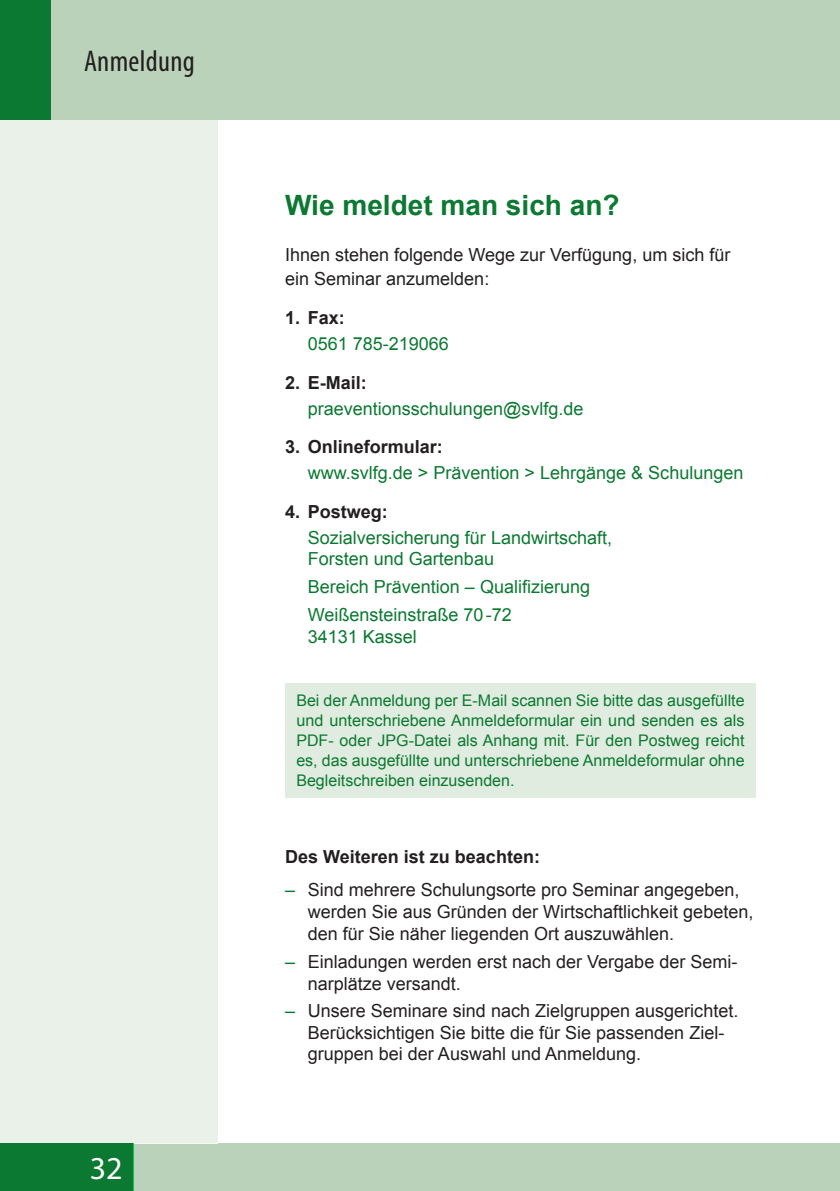
<style>
.page{position:relative;width:840px;height:1191px;background:#fff}
.page>*{position:absolute;margin:0;border:0;box-sizing:border-box;transform-origin:0 0}
.t1{font:32px "Myriad Pro";color:#fff}
.Kopfzeile-Titel__rec{font:condensed 30px "Myriad Pro";letter-spacing:.01em;color:#231f20}
.Überschrift_1{font:700 28px "Arial";color:#0b7931}
.FT{font:18px/22px "Arial";color:#231f20}
.t2{font:18px/26px "Arial";color:#0b7931}
.FT-2{font:700 18px "Arial";color:#231f20}
.FT-3{font:16px/20px "Arial";color:#0b7931;text-align:justify}
.s1{font-weight:700;color:#231f20}
.s2{color:#0b7931}
</style>
<div class="page">
<div style="left:0;top:119px;width:217px;height:1024px;background:#eaf1e9"></div>
<div style="left:51px;top:0;width:788px;height:119px;background:#b9d2b9"></div>
<div style="left:0;top:0;width:51px;height:119px;background:#0b7931"></div>
<div style="left:0;top:1143px;width:134px;height:48px;background:#0b7931"></div>
<div style="left:134px;top:1143px;width:705px;height:48px;background:#b9d2b9"></div>
<hr style="left:839px;top:0;width:1px;height:119px;background:#b9d2b9">
<div style="left:285px;top:683px;width:470px;height:114px;background:#e1ece0"></div>
<p class="Kopfzeile-Titel__rec" style="left:84px;top:43px;width:112px">Anmeldung</p>
<h1 class="t1" style="left:90px;top:1150px;width:34px">32</h1>
<p class="Überschrift_1" style="left:285px;top:186px;width:336px">Wie meldet man sich an?</p>
<p class="FT" style="left:285px;top:243px;width:446px;line-height:24px">Ihnen stehen folgende Wege zur Verfügung, um sich für ein Seminar anzumelden:</p>
<p class="t2" style="left:307px;top:305px;width:143px;text-indent:-23px"><span class="s1">1. Fax:<br></span>0561 785-219066</p>
<p class="t2" style="left:307px;top:369px;width:277px;text-indent:-23px"><span class="s1">2. E-Mail: </span>praeventionsschulungen@svlfg.de</p>
<p class="t2" style="left:307px;top:434px;width:437px;text-indent:-23px"><span class="s1">3. Onlineformular:<br></span>www.svlfg.de &gt; Prävention &gt; Lehrgänge &amp; Schulungen</p>
<p class="t2" style="left:307px;top:498px;width:306px;text-indent:-23px"><span class="s1">4. Postweg:<br></span>Sozialversicherung für Landwirtschaft,</p>
<p class="t2" style="left:307px;top:545px;width:284px;line-height:28px">Forsten und Gartenbau<br>Bereich Prävention – Qualifizierung<br>Weißensteinstraße 70-72</p>
<p class="t2" style="left:307px;top:624px;width:111px">34131 Kassel</p>
<p class="FT-3" style="left:296px;top:690px;width:449px">Bei der Anmeldung per E-Mail scannen Sie bitte das ausgefüllte und unterschriebene Anmeldeformular ein und senden es als PDF- oder JPG-Datei als Anhang mit. Für den Postweg reicht es, das ausgefüllte und unterschriebene Anmeldeformular ohne Begleitschreiben einzusenden.</p>
<p class="FT-2" style="left:285px;top:844px;width:256px">Des Weiteren ist zu beachten:</p>
<p class="FT" style="left:307px;top:879px;width:447px;text-indent:-23px"><span class="s2">–</span> Sind mehrere Schulungsorte pro Seminar angegeben, werden Sie aus Gründen der Wirtschaftlichkeit gebeten, den für Sie näher liegenden Ort auszuwählen.</p>
<p class="FT" style="left:307px;top:950px;width:431px;text-indent:-23px"><span class="s2">–</span> Einladungen werden erst nach der Vergabe der Semi&shy;narplätze versandt.</p>
<p class="FT" style="left:307px;top:1000px;width:432px;text-indent:-23px"><span class="s2">–</span> Unsere Seminare sind nach Zielgruppen ausgerichtet.<br>Berücksichtigen Sie bitte die für Sie passenden Ziel&shy;gruppen bei der Auswahl und Anmeldung.</p>
</div>
